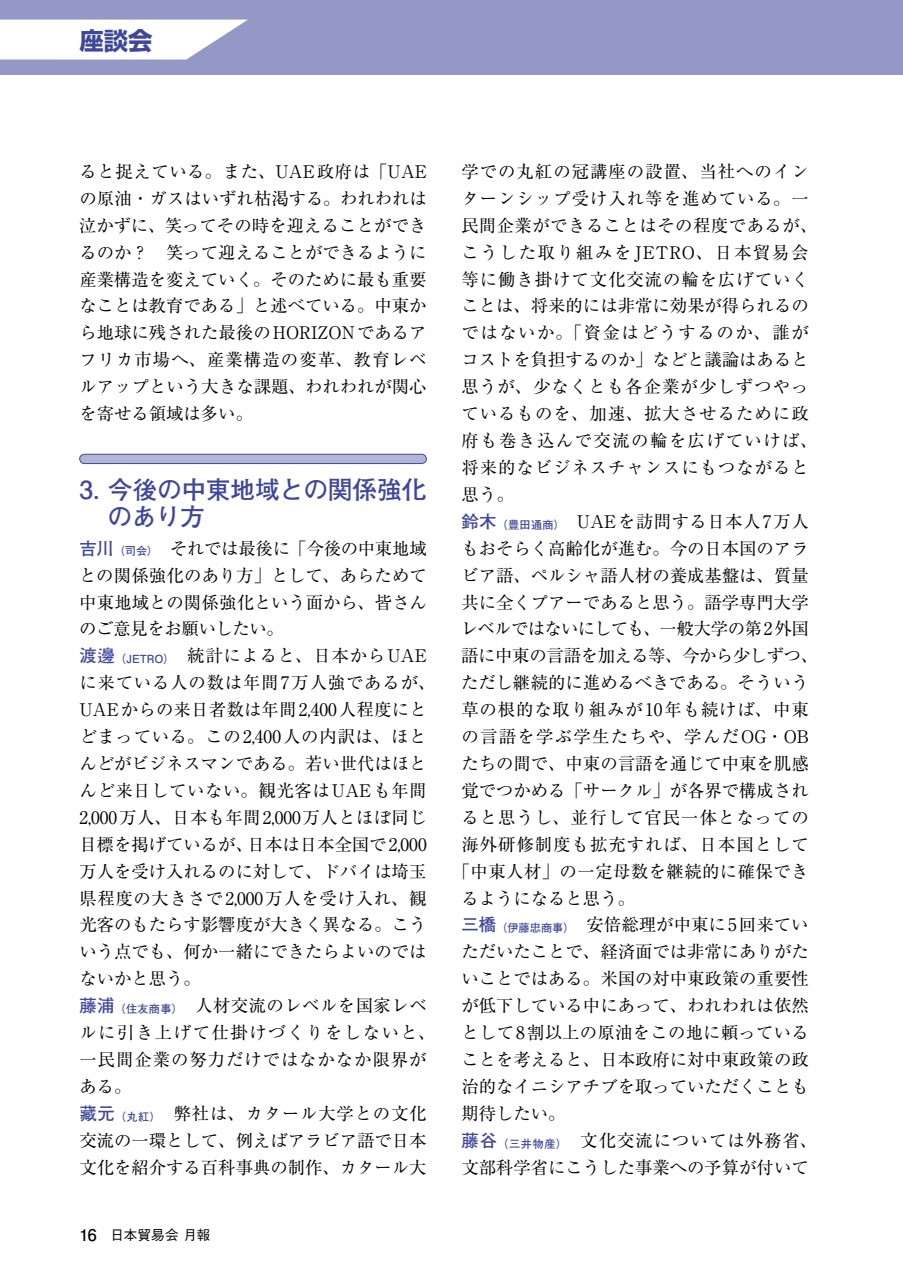
<style>
.page{position:relative;width:903px;height:1275px;background:#fff}
.page>*{position:absolute;margin:0;border:0;box-sizing:border-box;transform-origin:0 0}
.t1{font:700 24.85px/26.9px "Futo Go B101 Pro";letter-spacing:-.015em;color:#3f479b}
.t2{font:700 24.32px "Shin Go Pro";color:#3f479b}
.t3{font:17.32px/26.9px "Ryumin Pro";letter-spacing:.005em;color:#000;text-align:justify}
.t4{font:17.32px "Ryumin Pro";letter-spacing:.06em;color:#000}
.t5{font:17.32px "Ryumin Pro";letter-spacing:.025em;color:#000}
.t6{font:17.32px "Ryumin Pro";letter-spacing:.055em;color:#000}
.t7{font:17.32px "Ryumin Pro";letter-spacing:-.03em;color:#000}
.t8{font:17.32px "Ryumin Pro";letter-spacing:-.02em;color:#000}
.t9{font:17.32px "Ryumin Pro";letter-spacing:.03em;color:#000}
.t10{font:17.32px "Ryumin Pro";letter-spacing:.1em;color:#000}
.t11{font:17.32px "Ryumin Pro";letter-spacing:.05em;color:#000}
.t12{font:17.32px "Ryumin Pro";letter-spacing:.075em;color:#000}
.t13{font:17.32px "Ryumin Pro";letter-spacing:.09em;color:#000}
.t14{font:17.32px "Ryumin Pro";letter-spacing:.085em;color:#000}
.t15{font:500 13.65px "Gothic BBB Pro";color:#000}
.s1{font-family:"Futo Go B101 Pro";font-weight:700;color:#3f479b}
.s2{font-family:"Futo Go B101 Pro";font-weight:700;font-size:11.2px;color:#3f479b}
.s3{font-family:"Futo Go B101 Pro";font-weight:700;font-size:16.1px}
</style>
<div class="page">
<div style="left:80px;top:454px;width:346px;height:10px;background:#b2b5d7;border-radius:5px"></div>
<div style="left:79px;top:454px;width:348px;height:10px;border:1px solid #3f479b;border-radius:5px"></div>
<div style="left:0;top:0;width:903px;height:74px;background:#9398c7"></div>
<svg style="left:0;top:20px;width:247px;height:40px;background:#f0f1f7"></svg>
<h2 class="t2" style="left:79px;top:21px;width:74px">座談会</h2>
<p class="t3" style="left:79px;top:157px;width:349px">ると捉えている。また、UAE政府は「UAEの原油・ガスはいずれ枯渇する。われわれは泣かずに、笑ってその時を迎えることができるのか？　笑って迎えることができるように産業構造を変えていく。そのために最も重要なことは教育である」と述べている。中東から地球に残された最後のHORIZONであるアフリカ市場へ、産業構造の変革、教育レベルアップという大きな課題、われわれが関心を寄せる領域は多い。</p>
<h1 class="t1" style="left:108px;top:473px;width:321px;text-indent:-28px">3. 今後の中東地域との関係強化のあり方</h1>
<p class="t3" style="left:79px;top:533px;width:358px;text-align:left"><span class="s1">吉川</span><span class="s2">（司会）</span>　それでは最後に「今後の中東地域との関係強化のあり方」として、あらためて中東地域との関係強化という面から、皆さんのご意見をお願いしたい。<br><span class="s1">渡邊</span><span class="s2">（JETRO）</span>　統計によると、日本からUAEに来ている人の数は年間7万人強であるが、<br>UAEからの来日者数は年間2,400人程度にとどまっている。この2,400人の内訳は、ほとんどがビジネスマンである。若い世代はほとんど来日していない。観光客はUAEも年間<br>2,000万人、日本も年間2,000万人とほぼ同じ目標を掲げているが、日本は日本全国で2,000万人を受け入れるのに対して、ドバイは埼玉県程度の大きさで2,000万人を受け入れ、観光客のもたらす影響度が大きく異なる。こういう点でも、何か一緒にできたらよいのではないかと思う。<br><span class="s1">藤浦</span><span class="s2">（住友商事）</span>　人材交流のレベルを国家レベルに引き上げて仕掛けづくりをしないと、一民間企業の努力だけではなかなか限界がある。<br><span class="s1">藏元</span><span class="s2">（丸紅）</span>　弊社は、カタール大学との文化交流の一環として、例えばアラビア語で日本文化を紹介する百科事典の制作、カタール大</p>
<p class="t15" style="left:79px;top:1224px;width:132px"><span class="s3">16</span>　日本貿易会 月報</p>
<p class="t4" style="left:461px;top:158px;width:349px">学での丸紅の冠講座の設置、当社へのイン</p>
<p class="t4" style="left:461px;top:185px;width:349px">ターンシップ受け入れ等を進めている。一</p>
<p class="t9" style="left:461px;top:212px;width:357px">民間企業ができることはその程度であるが、</p>
<p class="t10" style="left:461px;top:238px;width:349px">こうした取り組みをJETRO、日本貿易会</p>
<p class="t6" style="left:461px;top:265px;width:349px">等に働き掛けて文化交流の輪を広げていく</p>
<p class="t3" style="left:461px;top:291px;width:349px">ことは、将来的には非常に効果が得られるの</p>
<p class="t13" style="left:461px;top:319px;width:349px">ではないか。「資金はどうするのか、誰が</p>
<p class="t3" style="left:461px;top:345px;width:349px">コストを負担するのか」などと議論はあると</p>
<p class="t4" style="left:461px;top:373px;width:349px">思うが、少なくとも各企業が少しずつやっ</p>
<p class="t4" style="left:461px;top:400px;width:349px">ているものを､加速、拡大させるために政</p>
<p class="t14" style="left:461px;top:427px;width:357px">府も巻き込んで交流の輪を広げていけば、</p>
<p class="t6" style="left:461px;top:454px;width:349px">将来的なビジネスチャンスにもつながると</p>
<p class="t3" style="left:461px;top:480px;width:54px">思う。</p>
<p class="t5" style="left:461px;top:508px;width:349px"><span class="s1">鈴木</span><span class="s2">（豊田通商）</span>　UAEを訪問する日本人7万人</p>
<p class="t3" style="left:461px;top:533px;width:349px">もおそらく高齢化が進む。今の日本国のアラ</p>
<p class="t3" style="left:461px;top:560px;width:349px">ビア語、ペルシャ語人材の養成基盤は、質量</p>
<p class="t3" style="left:461px;top:587px;width:349px">共に全くプアーであると思う。語学専門大学</p>
<p class="t7" style="left:461px;top:615px;width:350px">レベルではないにしても、一般大学の第2外国</p>
<p class="t8" style="left:461px;top:642px;width:358px">語に中東の言語を加える等、今から少しずつ、</p>
<p class="t3" style="left:461px;top:668px;width:349px">ただし継続的に進めるべきである。そういう</p>
<p class="t11" style="left:461px;top:696px;width:349px">草の根的な取り組みが10年も続けば、中東</p>
<p class="t12" style="left:461px;top:723px;width:349px">の言語を学ぶ学生たちや、学んだOG・OB</p>
<p class="t3" style="left:461px;top:749px;width:349px">たちの間で、中東の言語を通じて中東を肌感</p>
<p class="t3" style="left:461px;top:776px;width:349px">覚でつかめる「サークル」が各界で構成され</p>
<p class="t4" style="left:461px;top:804px;width:349px">ると思うし、並行して官民一体となっての</p>
<p class="t4" style="left:461px;top:831px;width:349px">海外研修制度も拡充すれば、日本国として</p>
<p class="t5" style="left:453px;top:857px;width:357px">「中東人材」の一定母数を継続的に確保でき</p>
<p class="t3" style="left:461px;top:883px;width:175px">るようになると思う。</p>
<p class="t3" style="left:461px;top:910px;width:349px"><span class="s1">三橋</span><span class="s2">（伊藤忠商事）</span>　安倍総理が中東に5回来てい</p>
<p class="t3" style="left:461px;top:937px;width:349px">ただいたことで、経済面では非常にありがた</p>
<p class="t3" style="left:461px;top:964px;width:349px">いことではある。米国の対中東政策の重要性</p>
<p class="t3" style="left:461px;top:991px;width:349px">が低下している中にあって、われわれは依然</p>
<p class="t3" style="left:461px;top:1018px;width:349px">として8割以上の原油をこの地に頼っている</p>
<p class="t3" style="left:461px;top:1045px;width:349px">ことを考えると、日本政府に対中東政策の政</p>
<p class="t3" style="left:461px;top:1072px;width:349px">治的なイニシアチブを取っていただくことも</p>
<p class="t3" style="left:461px;top:1099px;width:106px">期待したい。</p>
<p class="t4" style="left:461px;top:1127px;width:357px"><span class="s1">藤谷</span><span class="s2">（三井物産）</span>　文化交流については外務省、</p>
<p class="t3" style="left:461px;top:1152px;width:349px">文部科学省にこうした事業への予算が付いて</p>
</div>
